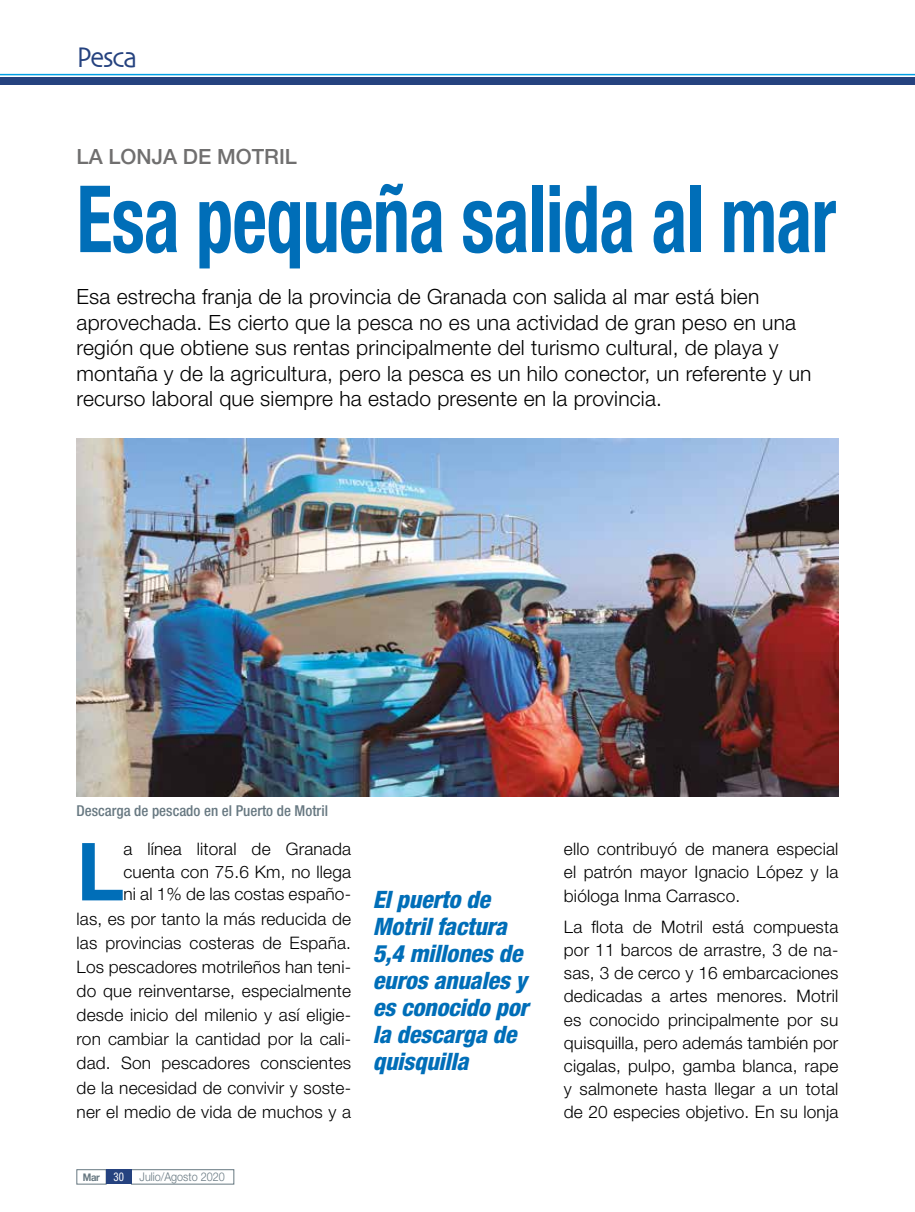
<style>
.page{position:relative;width:915px;height:1212px;background:#fff}
.page>*{position:absolute;margin:0;border:0;box-sizing:border-box;transform-origin:0 0}
.t1{font:700 condensed 92.85px "Helvetica Neue LT Std";letter-spacing:-.01em;color:#006eb8;scale:.8 1}
.t2{font:700 80.25px "Helvetica Neue LT Std";color:#006eb8}
.t3{font:29.7px "Skia";letter-spacing:-.05em;color:#25427f;scale:.91 1}
.t4{font:italic 800 condensed 24px/27px "Helvetica Neue LT Std";letter-spacing:-.01em;color:#006eb8}
.t5{font:300 21px/25.5px "Helvetica Neue LT Std";letter-spacing:.01em;color:#000}
.t6{font:500 21px "Helvetica Neue LT Std";color:#706f6f}
.t7{font:300 17.25px/23.1px "Helvetica Neue LT Std";letter-spacing:.01em;color:#000;text-align:justify}
.t8{font:500 condensed 15px "Helvetica Neue LT Std";color:#677881}
.t9{font:300 12px "Helvetica Neue LT Std";color:#677881;scale:.9 1}
.t10{font:700 10.5px "Helvetica Neue LT Std";color:#677881;scale:.9 1}
.s1{font-weight:400;font-stretch:condensed;font-size:12px;color:#fff}
</style>
<div class="page">
<div style="left:131px;top:1169px;width:103px;height:15px;border:1px solid #677881"></div>
<div style="left:77px;top:1169px;width:29px;height:15px;border:1px solid #677881"></div>
<div style="left:106px;top:1169px;width:26px;height:15px;background:#25427f"></div>
<hr style="left:0;top:74px;width:914px;height:1px;background:#009fe3">
<div style="left:0;top:77px;width:914px;height:8px;background:#25427f"></div>
<img style="left:77px;top:438px;width:761px;height:358px">
<h3 class="t3" style="left:77px;top:39px;width:68px">Pesca</h3>
<p class="t6" style="left:77px;top:144px;width:222px">LA LONJA DE MOTRIL</p>
<h1 class="t1" style="left:77px;top:163px;width:950px">Esa pequeña salida al mar</h1>
<p class="t5" style="left:77px;top:283px;width:736px">Esa estrecha franja de la provincia de Granada con salida al mar está bien aprovechada. Es cierto que la pesca no es una actividad de gran peso en una región que obtiene sus rentas principalmente del turismo cultural, de playa y montaña y de la agricultura, pero la pesca es un hilo conector, un referente y un recurso laboral que siempre ha estado presente en la provincia.</p>
<p class="t8" style="left:77px;top:801px;width:253px">Descarga de pescado en el Puerto de Motril</p>
<h2 class="t2" style="left:77px;top:822px;width:49px">L</h2>
<p class="t7" style="left:123px;top:838px;width:229px;line-height:22.5px">a línea litoral de Granada cuenta con 75.6 Km, no llega ni al 1% de las costas españo-</p>
<p class="t7" style="left:77px;top:906px;width:276px;line-height:24.2px">las, es por tanto la más reducida de las provincias costeras de España.<br>Los pescadores motrileños han teni&shy;do que reinventarse, especialmente desde inicio del milenio y así eligie&shy;ron cambiar la cantidad por la cali&shy;dad. Son pescadores conscientes de la necesidad de convivir y soste&shy;ner el medio de vida de muchos y a</p>
<p class="t10" style="left:83px;top:1171px;width:47px">Mar <span class="s1">30</span></p>
<p class="t9" style="left:140px;top:1169px;width:96px">Julio/Agosto 2020</p>
<h3 class="t4" style="left:373px;top:886px;width:157px">El puerto de<br>Motril factura<br>5,4 millones de euros anuales y es conocido por la descarga de quisquilla</h3>
<p class="t7" style="left:563px;top:837px;width:276px">ello contribuyó de manera especial el patrón mayor Ignacio López y la bióloga Inma Carrasco.</p>
<p class="t7" style="left:563px;top:915px;width:276px">La flota de Motril está compuesta por 11 barcos de arrastre, 3 de na&shy;sas, 3 de cerco y 16 embarcaciones dedicadas a artes menores. Motril es conocido principalmente por su quisquilla, pero además también por cigalas, pulpo, gamba blanca, rape y salmonete hasta llegar a un total de 20 especies objetivo. En su lonja</p>
</div>
